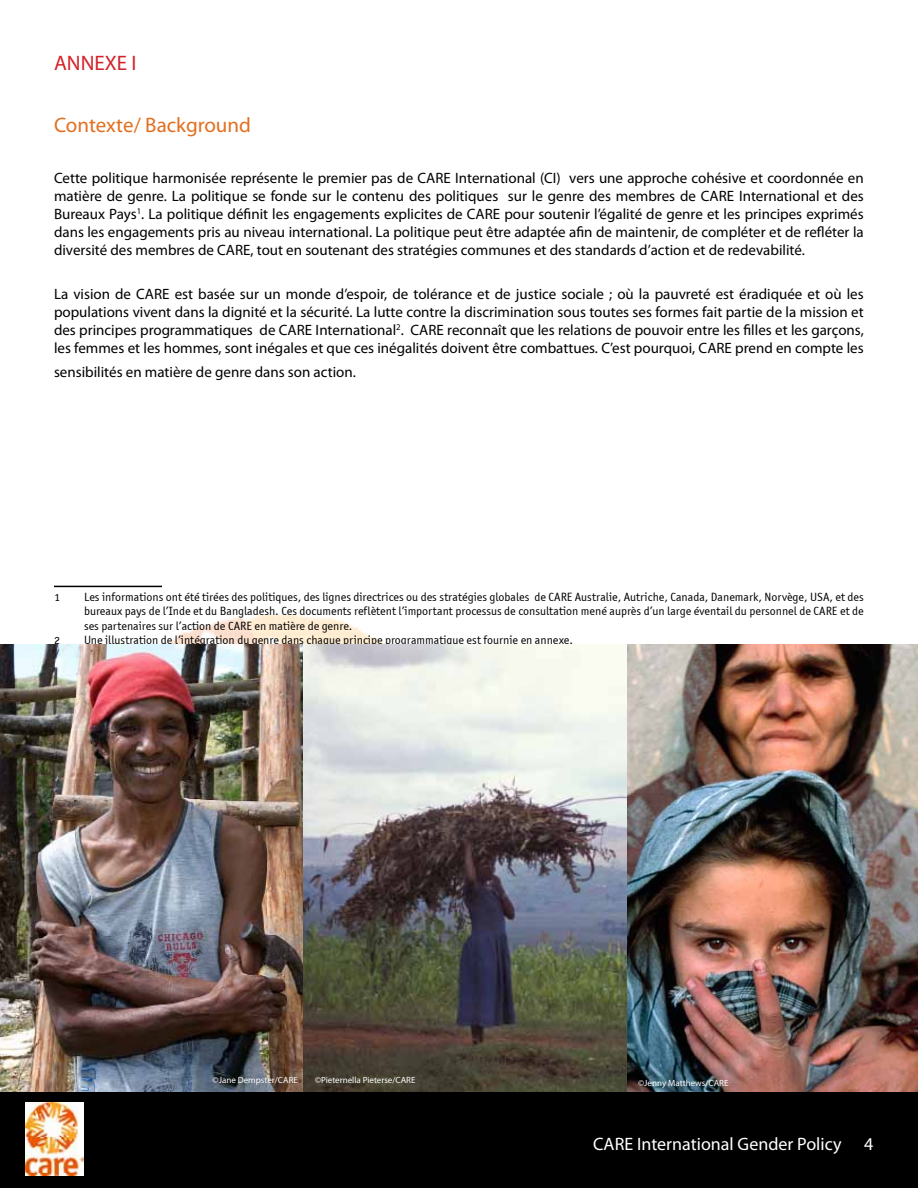
<style>
.page{position:relative;width:918px;height:1188px;background:#fff}
.page>*{position:absolute;margin:0;border:0;box-sizing:border-box;transform-origin:0 0}
.t1{font:21px "Myriad Pro";color:#e36f1e}
.t2{font:21px "Myriad Pro";color:#d2232a}
.t3{font:18px "Myriad Pro";color:#fff}
.t4{font:15px/18px "Myriad Pro";color:#000;text-align:justify}
.t5{font:12px/14.4px "Officina Sans OSITCTT Book";color:#000;text-align:justify}
.t6{font:9px "Myriad Pro";color:#fff}
</style>
<div class="page">
<img style="left:164px;top:616px;width:224px;height:28px">
<div style="left:0;top:1091px;width:918px;height:97px;background:#000"></div>
<img style="left:25px;top:1102px;width:58px;height:73px">
<hr style="left:54px;top:586px;width:108px;height:1px;background:#000">
<img style="left:0;top:644px;width:918px;height:447px">
<h1 class="t2" style="left:54px;top:50px;width:84px">ANNEXE I</h1>
<h1 class="t1" style="left:54px;top:112px;width:198px">Contexte/ Background</h1>
<p class="t4" style="left:54px;top:168px;width:811px">Cette politique harmonisée représente le premier pas de CARE International (CI) vers une approche cohésive et coordonnée en matière de genre. La politique se fonde sur le contenu des politiques sur le genre des membres de CARE International et des Bureaux Pays<sup>1</sup>. La politique définit les engagements explicites de CARE pour soutenir l’égalité de genre et les principes exprimés dans les engagements pris au niveau international. La politique peut être adaptée afin de maintenir, de compléter et de refléter la diversité des membres de CARE, tout en soutenant des stratégies communes et des standards d’action et de redevabilité.</p>
<p class="t4" style="left:54px;top:285px;width:811px">La vision de CARE est basée sur un monde d’espoir, de tolérance et de justice sociale ; où la pauvreté est éradiquée et où les populations vivent dans la dignité et la sécurité. La lutte contre la discrimination sous toutes ses formes fait partie de la mission et des principes programmatiques de CARE International<sup>2</sup>. CARE reconnaît que les relations de pouvoir entre les filles et les garçons, les femmes et les hommes, sont inégales et que ces inégalités doivent être combattues. C’est pourquoi, CARE prend en compte les</p>
<p class="t4" style="left:54px;top:363px;width:303px">sensibilités en matière de genre dans son action.</p>
<p class="t5" style="left:54px;top:590px;width:7px">1</p>
<p class="t5" style="left:84px;top:590px;width:781px">Les informations ont été tirées des politiques, des lignes directrices ou des stratégies globales de CARE Australie, Autriche, Canada, Danemark, Norvège, USA, et des bureaux pays de l’Inde et du Bangladesh. Ces documents reflètent l’important processus de consultation mené auprès d’un large éventail du personnel de CARE et de ses partenaires sur l’action de CARE en matière de genre.</p>
<p class="t5" style="left:54px;top:633px;width:7px">2</p>
<p class="t5" style="left:84px;top:633px;width:491px">Une illustration de l’intégration du genre dans chaque principe programmatique est fournie en annexe.</p>
<p class="t6" style="left:213px;top:1074px;width:87px">©Jane Dempster/CARE</p>
<p class="t6" style="left:315px;top:1074px;width:102px">©Pieternella Pieterse/CARE</p>
<p class="t6" style="left:638px;top:1078px;width:92px">©Jenny Matthews/CARE</p>
<p class="t3" style="left:593px;top:1133px;width:282px">CARE International Gender Policy 4</p>
</div>
